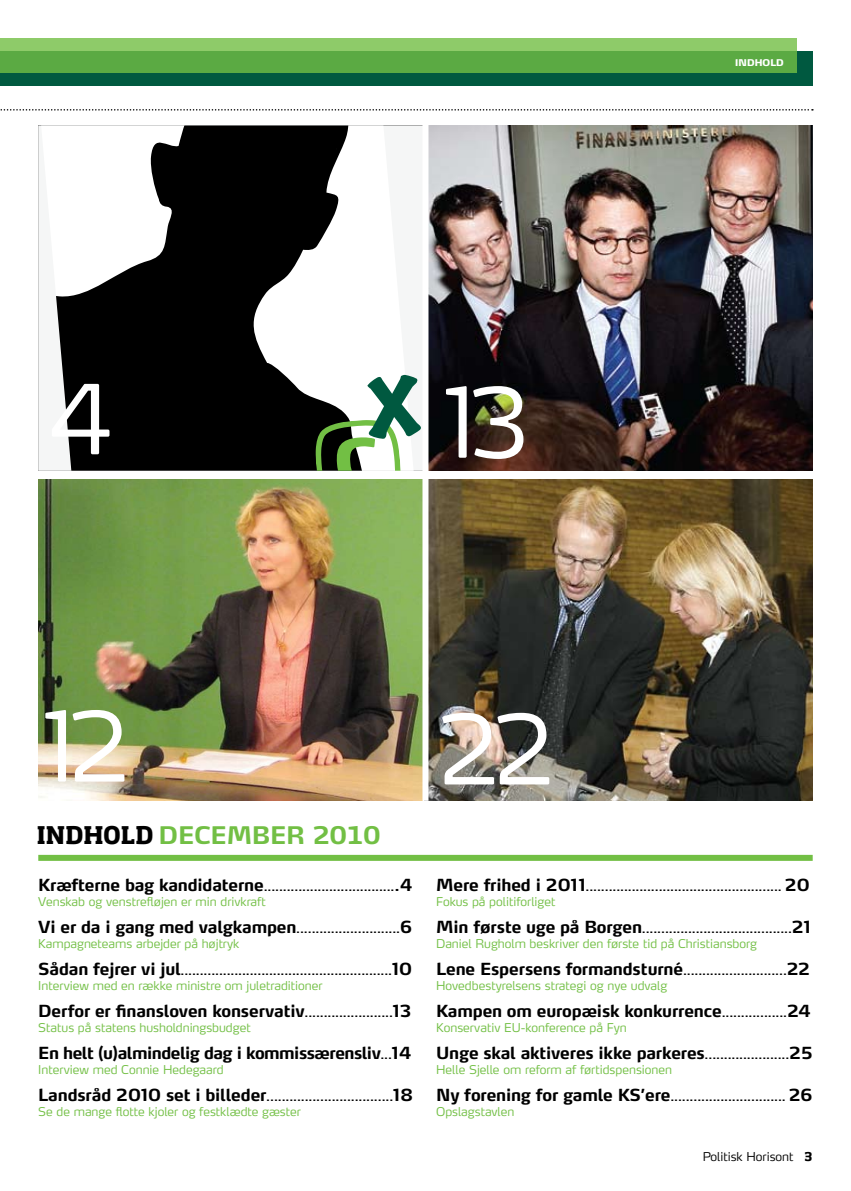
<style>
.page{position:relative;width:851px;height:1191px;background:#fff}
.page>*{position:absolute;margin:0;border:0;box-sizing:border-box;transform-origin:0 0}
.t1{font:300 95.25px "Max LF";color:#fff}
.t2{font:700 24px "Max TF";letter-spacing:-.015em;color:#72bf44}
.t3{font:700 24px "Soho Std";color:#000}
.t4{font:700 16.5px "Max LF";letter-spacing:-.01em;color:#000}
.t5{font:700 16.5px "Max LF";letter-spacing:-.03em;color:#000}
.t6{font:300 12px "Max LF";color:#72bf44}
.t7{font:300 12px "Max TF";color:#000}
.t8{font:12px "Max LF Bold SC";letter-spacing:-.045em;color:#fff}
.t9{font:700 10.5px "Max LF";color:#000}
.s1{font-family:"Soho Std";color:#000}
.s2{font-size:16.5px}
.s3{font-size:14.25px}
.s4{font-size:10.5px}
.s5{font-family:"Soho Std";font-weight:700}
</style>
<div class="page">
<svg style="left:0;top:109px;width:812px;height:2px"></svg>
<div style="left:0;top:51px;width:812px;height:34px;background:#005940"></div>
<svg style="left:0;top:38px;width:796px;height:34px;background:#6eb651"></svg>
<img style="left:428px;top:479px;width:384px;height:322px">
<img style="left:428px;top:125px;width:384px;height:346px">
<div style="left:38px;top:855px;width:774px;height:6px;background:#72bf44"></div>
<svg style="left:41px;top:125px;width:372px;height:346px;fill:#000"></svg>
<img style="left:38px;top:479px;width:384px;height:322px">
<svg style="left:315px;top:373px;width:107px;height:98px"></svg>
<h1 class="t1" style="left:47px;top:359px;width:70px">4</h1>
<h1 class="t1" style="left:444px;top:363px;width:86px">13</h1>
<h1 class="t1" style="left:43px;top:686px;width:87px">12</h1>
<h1 class="t1" style="left:437px;top:689px;width:118px">22</h1>
<p class="t8" style="left:734px;top:54px;width:51px">indhold</p>
<h2 class="t3" style="left:37px;top:819px;width:65px">Indhol</h2>
<h2 class="t2" style="left:135px;top:820px;width:246px"><span class="s1">d</span> DECEMBER 2010</h2>
<p class="t9" style="left:38px;top:880px;width:376px"><span class="s2">Kræfterne bag kandidaterne</span>..................................<span class="s3">.</span><span class="s2">4</span></p>
<p class="t6" style="left:38px;top:893px;width:229px">Venskab og venstrefløjen er min drivkraft</p>
<p class="t9" style="left:38px;top:922px;width:375px"><span class="s2">Vi er da i gang med valgkampen</span>...........................<span class="s2">6</span></p>
<p class="t6" style="left:38px;top:935px;width:203px">Kampagneteams arbejder på højtryk</p>
<p class="t9" style="left:38px;top:964px;width:375px"><span class="s2">Sådan fejrer vi jul</span>.......................................................<span class="s2">10</span></p>
<p class="t6" style="left:38px;top:977px;width:286px">Interview med en række ministre om juletraditioner</p>
<h3 class="t4" style="left:38px;top:1000px;width:374px">Derfor er finansloven konservativ<span class="s4">.......................</span>13</h3>
<p class="t6" style="left:38px;top:1019px;width:214px">Status på statens husholdningsbudget</p>
<h3 class="t5" style="left:38px;top:1042px;width:375px">En helt (u)almindelig dag i kommissærensliv<span class="s4">...</span>14</h3>
<p class="t6" style="left:38px;top:1061px;width:187px">Interview med Connie Hedegaard</p>
<p class="t9" style="left:38px;top:1090px;width:376px"><span class="s2">Landsråd 2010 set i billeder</span>.................................<span class="s2">18</span></p>
<p class="t6" style="left:38px;top:1103px;width:264px">Se de mange flotte kjoler og festklædte gæster</p>
<p class="t9" style="left:436px;top:880px;width:375px"><span class="s2">Mere frihed i 2011</span>................................................... <span class="s2">20</span></p>
<p class="t6" style="left:436px;top:893px;width:121px">Fokus på politiforliget</p>
<p class="t9" style="left:436px;top:922px;width:376px"><span class="s2">Min første uge på Borgen</span>.......................................<span class="s2">21</span></p>
<p class="t6" style="left:436px;top:935px;width:322px">Daniel Rugholm beskriver den første tid på Christiansborg</p>
<h3 class="t4" style="left:436px;top:958px;width:375px">Lene Espersens formandsturné<span class="s4">...........................</span>22</h3>
<p class="t6" style="left:436px;top:977px;width:233px">Hovedbestyrelsens strategi og nye udvalg</p>
<h3 class="t4" style="left:436px;top:1000px;width:376px">Kampen om europæisk konkurrence<span class="s4">.................</span>24</h3>
<p class="t6" style="left:436px;top:1019px;width:192px">Konservativ EU-konference på Fyn</p>
<h3 class="t4" style="left:436px;top:1042px;width:378px">Unge skal aktiveres ikke parkeres<span class="s4">......................</span>25</h3>
<p class="t6" style="left:436px;top:1061px;width:237px">Helle Sjelle om reform af førtidspensionen</p>
<p class="t9" style="left:436px;top:1090px;width:378px"><span class="s2">Ny forening for gamle KS’ere</span>.............................. <span class="s2">26</span></p>
<p class="t6" style="left:436px;top:1103px;width:80px">Opslagstavlen</p>
<p class="t7" style="left:702px;top:1149px;width:111px">Politisk Horisont <span class="s5">3</span></p>
</div>
